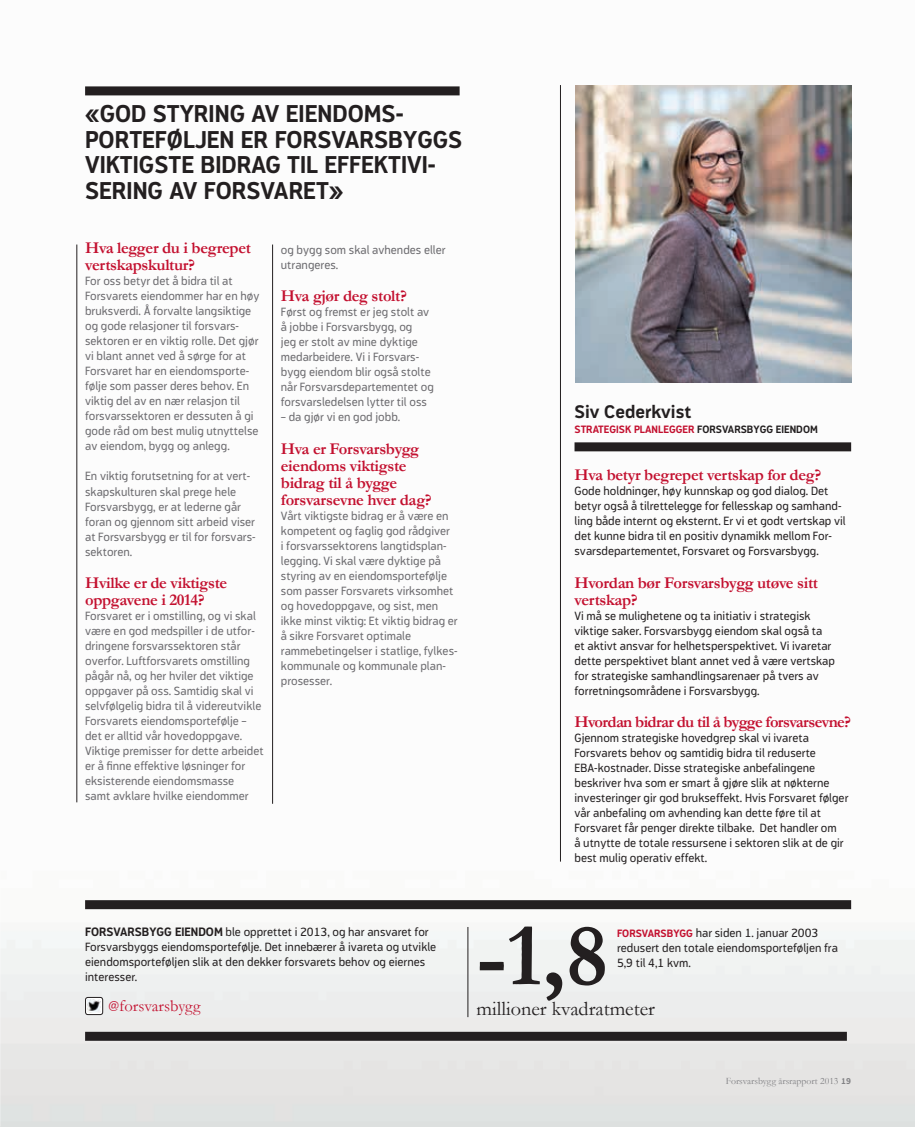
<style>
.page{position:relative;width:915px;height:1127px;background:#fff}
.page>*{position:absolute;margin:0;border:0;box-sizing:border-box;transform-origin:0 0}
.t1{font:700 90px "Garamond";color:#231f20}
.t2{font:700 24px/25.5px "Modus";color:#231f20}
.t3{font:20.25px "Garamond";color:#231f20}
.t4{font:700 18px "Modus";color:#231f20}
.t5{font:700 16.5px/17.2px "Garamond";letter-spacing:-.02em;color:#c3102f}
.t6{font:700 16.5px "Garamond";letter-spacing:-.04em;color:#c3102f}
.t7{font:16.5px "Garamond";color:#c3102f}
.t8{font:12px/15px "Modus";color:#6c6b6f}
.t9{font:12px/15px "Modus";color:#231f20}
.t10{font:700 10.5px "Modus";color:#c3102f}
.t11{font:9.75px "Garamond";color:#808083}
.s1{color:#231f20}
.s2{font-weight:700}
.s3{font-family:"Modus";font-size:12px}
.s4{font-weight:700;font-size:10.5px;color:#c3102f}
.s5{font-family:"Modus";font-weight:700;font-size:8.25px}
</style>
<div class="page">
<img style="left:1px;top:85px;width:913px;height:1042px">
<img style="left:0;top:0;width:1px;height:1127px">
<hr style="left:77px;top:244px;width:1px;height:558px;background:#231f20">
<hr style="left:272px;top:244px;width:1px;height:560px;background:#231f20">
<div style="left:85px;top:86px;width:374px;height:9px;background:#231f20"></div>
<div style="left:574px;top:442px;width:276px;height:9px;background:#231f20"></div>
<hr style="left:560px;top:85px;width:1px;height:776px;background:#231f20">
<img style="left:575px;top:85px;width:275px;height:298px">
<div style="left:85px;top:900px;width:765px;height:9px;background:#231f20"></div>
<svg style="left:85px;top:997px;width:18px;height:17px"></svg>
<div style="left:85px;top:997px;width:18px;height:18px;border:1px solid #231f20;border-radius:2px"></div>
<img style="left:87px;top:999px;width:14px;height:13px">
<div style="left:85px;top:1032px;width:761px;height:9px;background:#231f20"></div>
<hr style="left:467px;top:927px;width:1px;height:90px;background:#231f20">
<h2 class="t2" style="left:85px;top:101px;width:378px">«GOD STYRING AV EIENDOMS-<br>PORTEFØLJEN ER FORSVARSBYGGS<br>VIKTIGSTE BIDRAG TIL EFFEKTIVI-<br>SERING AV FORSVARET»</h2>
<h3 class="t5" style="left:85px;top:239px;width:167px">Hva legger du i begrepet vertskapskultur?</h3>
<p class="t8" style="left:85px;top:274px;width:176px">For oss betyr det å bidra til at<br>Forsvarets eiendommer har en høy bruksverdi. Å forvalte langsiktige og gode relasjoner til forsvars&shy;sektoren er en viktig rolle. Det gjør vi blant annet ved å sørge for at<br>Forsvaret har en eiendomsporte&shy;følje som passer deres behov. En viktig del av en nær relasjon til forsvarssektoren er dessuten å gi gode råd om best mulig utnyttelse av eiendom, bygg og anlegg.</p>
<p class="t8" style="left:85px;top:469px;width:172px">En viktig forutsetning for at vert&shy;skapskulturen skal prege hele<br>Forsvarsbygg, er at lederne går foran og gjennom sitt arbeid viser at Forsvarsbygg er til for forsvars&shy;sektoren.</p>
<h3 class="t5" style="left:85px;top:574px;width:144px">Hvilke er de viktigste oppgavene i 2014?</h3>
<p class="t8" style="left:85px;top:608px;width:180px">Forsvaret er i omstilling, og vi skal være en god medspiller i de utfor&shy;dringene forsvarssektoren står overfor. Luftforsvarets omstilling pågår nå, og her hviler det viktige oppgaver på oss. Samtidig skal vi selvfølgelig bidra til å videreutvikle Forsvarets eiendomsportefølje – det er alltid vår hovedoppgave.<br>Viktige premisser for dette arbeidet er å finne effektive løsninger for eksisterende eiendomsmasse<br>samt avklare hvilke eiendommer</p>
<p class="t8" style="left:281px;top:242px;width:166px">og bygg som skal avhendes eller utrangeres.</p>
<h3 class="t5" style="left:281px;top:287px;width:127px">Hva gjør deg stolt?</h3>
<p class="t8" style="left:281px;top:305px;width:154px">Først og fremst er jeg stolt av å jobbe i Forsvarsbygg, og<br>jeg er stolt av mine dyktige medarbeidere. Vi i Forsvars&shy;bygg eiendom blir også stolte når Forsvarsdepartementet og forsvarsledelsen lytter til oss</p>
<p class="t8" style="left:281px;top:410px;width:121px">– da gjør vi en god jobb.</p>
<h3 class="t5" style="left:281px;top:439px;width:152px">Hva er Forsvarsbygg eiendoms viktigste bidrag til å bygge forsvarsevne hver dag?</h3>
<p class="t8" style="left:281px;top:509px;width:178px">Vårt viktigste bidrag er å være en kompetent og faglig god rådgiver<br>i forsvarssektorens langtidsplan&shy;legging. Vi skal være dyktige på styring av en eiendomsportefølje som passer Forsvarets virksomhet og hovedoppgave, og sist, men ikke minst viktig: Et viktig bidrag er å sikre Forsvaret optimale rammebetingelser i statlige, fylkes&shy;kommunale og kommunale plan&shy;prosesser.</p>
<h3 class="t4" style="left:574px;top:402px;width:118px">Siv Cederkvist</h3>
<p class="t10" style="left:574px;top:424px;width:245px">STRATEGISK PLANLEGGER <span class="s1">FORSVARSBYGG EIENDOM</span></p>
<h3 class="t5" style="left:574px;top:466px;width:248px">Hva betyr begrepet vertskap for deg?</h3>
<p class="t9" style="left:574px;top:484px;width:272px">Gode holdninger, høy kunnskap og god dialog. Det betyr også å tilrettelegge for fellesskap og samhand&shy;ling både internt og eksternt. Er vi et godt vertskap vil det kunne bidra til en positiv dynamikk mellom For&shy;svarsdepartementet, Forsvaret og Forsvarsbygg.</p>
<h3 class="t5" style="left:574px;top:573px;width:245px">Hvordan bør Forsvarsbygg utøve sitt vertskap?</h3>
<p class="t9" style="left:574px;top:608px;width:262px">Vi må se mulighetene og ta initiativ i strategisk viktige saker. Forsvarsbygg eiendom skal også ta et aktivt ansvar for helhetsperspektivet. Vi ivaretar dette perspektivet blant annet ved å være vertskap for strategiske samhandlingsarenaer på tvers av forretningsområdene i Forsvarsbygg.</p>
<h3 class="t6" style="left:574px;top:712px;width:278px">Hvordan bidrar du til å bygge forsvarsevne?</h3>
<p class="t9" style="left:574px;top:730px;width:275px">Gjennom strategiske hovedgrep skal vi ivareta Forsvarets behov og samtidig bidra til reduserte EBA-kostnader. Disse strategiske anbefalingene beskriver hva som er smart å gjøre slik at nøkterne investeringer gir god brukseffekt. Hvis Forsvaret følger vår anbefaling om avhending kan dette føre til at Forsvaret får penger direkte tilbake. Det handler om<br>å utnytte de totale ressursene i sektoren slik at de gir best mulig operativ effekt.</p>
<p class="t9" style="left:85px;top:924px;width:352px"><span class="s2">FORSVARSBYGG EIENDOM</span> ble opprettet i 2013, og har ansvaret for Forsvarsbyggs eiendomsportefølje. Det innebærer å ivareta og utvikle eiendomsporteføljen slik at den dekker forsvarets behov og eiernes interesser.</p>
<h3 class="t7" style="left:108px;top:995px;width:94px"><span class="s3">@</span>forsvarsbygg</h3>
<h1 class="t1" style="left:476px;top:902px;width:133px">-1,8</h1>
<h3 class="t3" style="left:476px;top:996px;width:180px">millioner kvadratmeter</h3>
<p class="t9" style="left:617px;top:925px;width:222px"><span class="s4">FORSVARSBYGG</span> har siden 1. januar 2003 redusert den totale eiendomsporteføljen fra<br>5,9 til 4,1 kvm.</p>
<p class="t11" style="left:725px;top:1075px;width:127px">Forsvarsbygg årsrapport 2013 <span class="s5">19</span></p>
</div>
